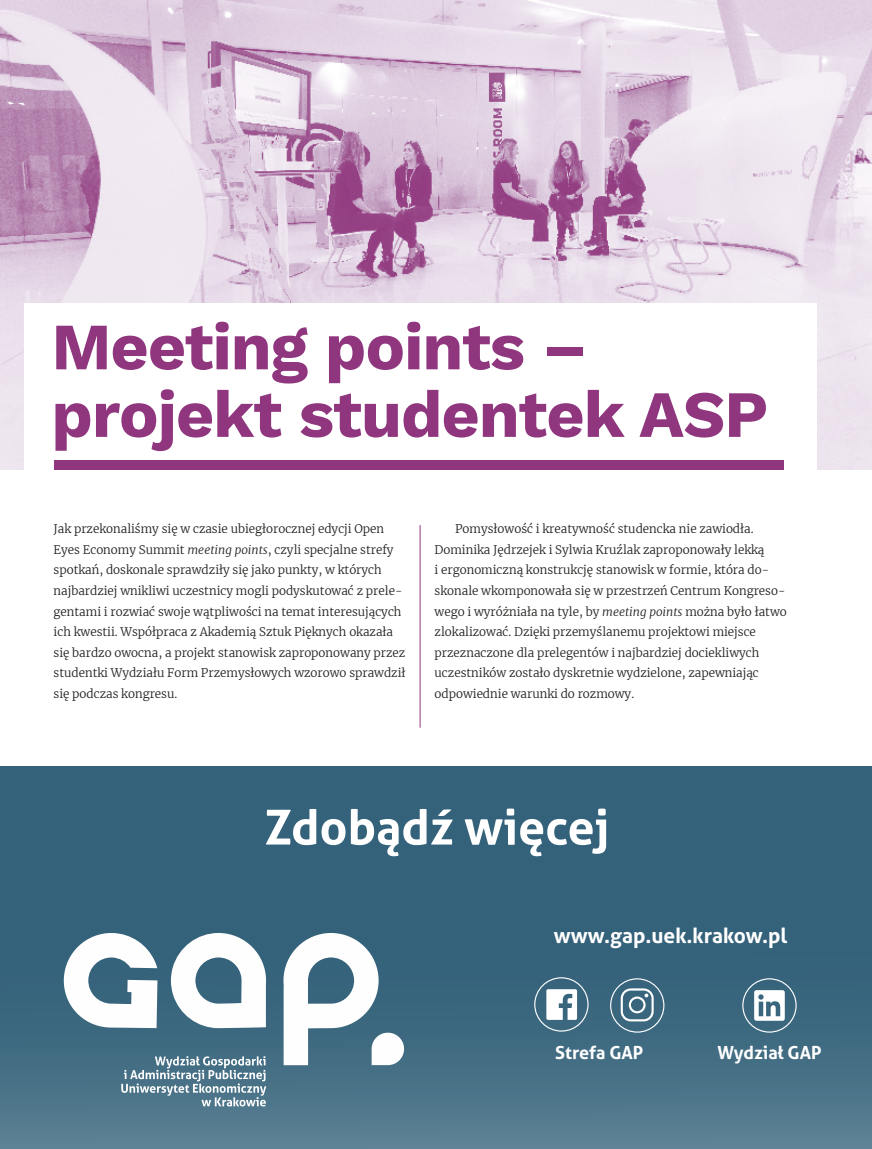
<style>
.page{position:relative;width:872px;height:1149px;background:#fff}
.page>*{position:absolute;margin:0;border:0;box-sizing:border-box;transform-origin:0 0}
.t1{font:700 66px/67.5px "Work Sans";letter-spacing:-.015em;color:#90367f}
.t2{font:700 21px "Aller";color:#fff}
.t3{font:700 18px "Aller";color:#fff}
.t4{font:300 11.7px/20.5px "Merriweather";color:#1e1e1c}
.s1{font-style:italic}
</style>
<div class="page">
<img style="left:0;top:0;width:872px;height:470px">
<div style="left:24px;top:303px;width:792px;height:201px;background:#fff"></div>
<div style="left:54px;top:460px;width:729px;height:10px;background:#90367f"></div>
<hr style="left:420px;top:525px;width:1px;height:202px;background:#90367f">
<svg style="left:0;top:766px;width:872px;height:382px;background:#3c687f"></svg>
<svg style="left:266px;top:808px;width:79px;height:36px"></svg>
<svg style="left:351px;top:808px;width:102px;height:48px"></svg>
<svg style="left:464px;top:808px;width:50px;height:36px"></svg>
<svg style="left:520px;top:808px;width:86px;height:48px"></svg>
<svg style="left:171px;top:932px;width:95px;height:95px"></svg>
<svg style="left:283px;top:932px;width:123px;height:132px"></svg>
<svg style="left:63px;top:932px;width:94px;height:95px"></svg>
<svg style="left:121px;top:1055px;width:145px;height:51px;background:#7191a2"></svg>
<svg style="left:610px;top:977px;width:54px;height:55px;background:#5c8094"></svg>
<svg style="left:534px;top:976px;width:54px;height:55px"></svg>
<svg style="left:742px;top:977px;width:54px;height:55px"></svg>
<h1 class="t1" style="left:51px;top:316px;width:718px">Meeting points – projekt studentek ASP</h1>
<p class="t4" style="left:54px;top:518px;width:353px">Jak przekonaliśmy się w czasie ubiegłorocznej edycji Open Eyes Economy Summit <span class="s1">meeting points</span>, czyli specjalne strefy spotkań, doskonale sprawdziły się jako punkty, w których najbardziej wnikliwi uczestnicy mogli podyskutować z prele&shy;gentami i rozwiać swoje wątpliwości na temat interesujących ich kwestii. Współpraca z Akademią Sztuk Pięknych okazała się bardzo owocna, a projekt stanowisk zaproponowany przez studentki Wydziału Form Przemysłowych wzorowo sprawdził się podczas kongresu.</p>
<p class="t4" style="left:434px;top:518px;width:354px;text-indent:20px">Pomysłowość i kreatywność studencka nie zawiodła.<br>Dominika Jędrzejek i Sylwia Kruźlak zaproponowały lekką<br>i ergonomiczną konstrukcję stanowisk w formie, która do&shy;skonale wkomponowała się w przestrzeń Centrum Kongreso&shy;wego i wyróżniała na tyle, by <span class="s1">meeting points</span> można było łatwo zlokalizować. Dzięki przemyślanemu projektowi miejsce przeznaczone dla prelegentów i najbardziej dociekliwych uczestników zostało dyskretnie wydzielone, zapewniając odpowiednie warunki do rozmowy.</p>
<h2 class="t2" style="left:554px;top:922px;width:235px">www.gap.uek.krakow.pl</h2>
<h3 class="t3" style="left:555px;top:1041px;width:90px">Strefa GAP</h3>
<h3 class="t3" style="left:717px;top:1041px;width:106px">Wydział GAP</h3>
</div>
